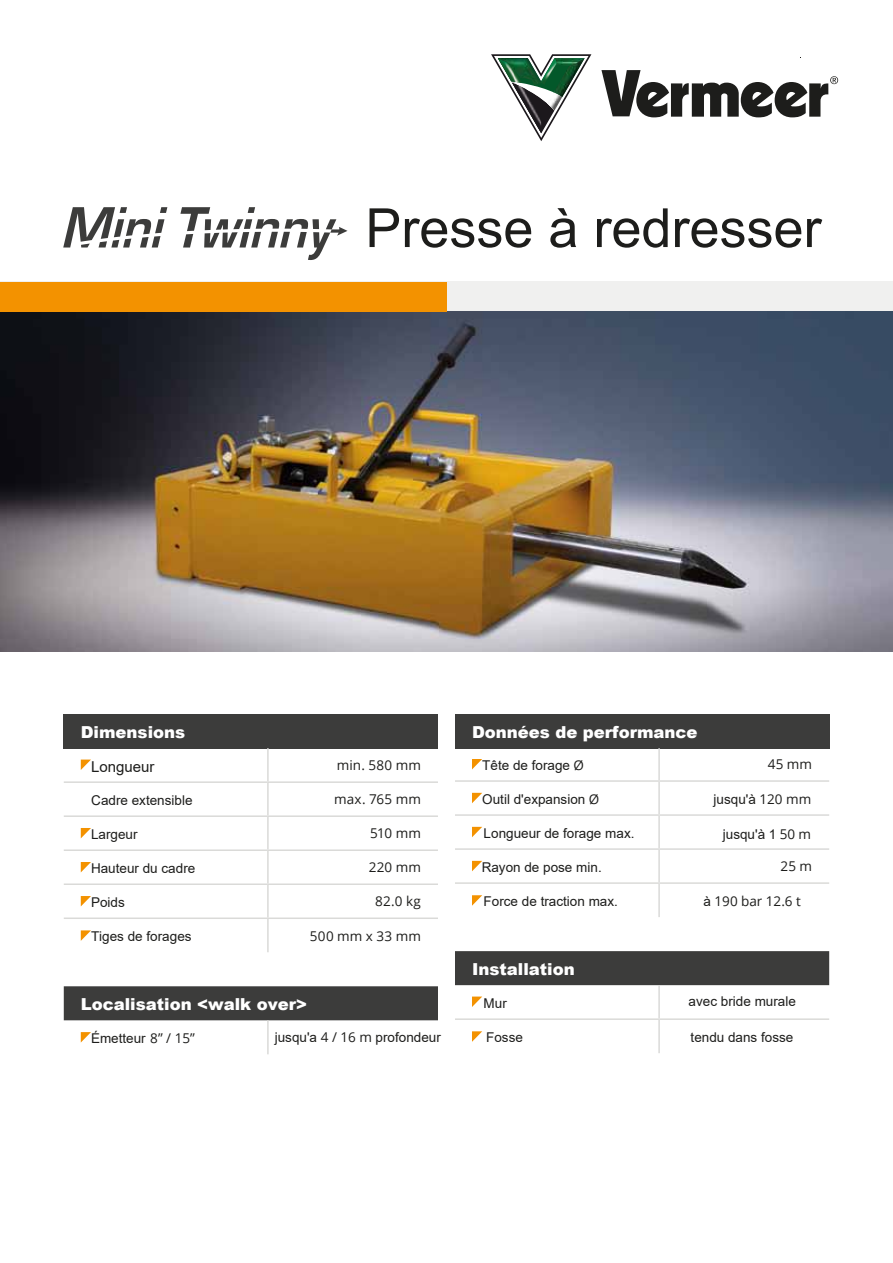
<style>
.page{position:relative;width:893px;height:1263px;background:#fff}
.page>*{position:absolute;margin:0;border:0;box-sizing:border-box;transform-origin:0 0}
.t1{font:54px "Arial";color:#1d1d1b}
.t2{font:900 16.5px "Arial";color:#fff}
.t3{font:15px "Arial";color:#1d1d1b}
.t4{font:13.5px "Arial";color:#1d1d1b}
.t5{font:13.5px "Open Sans";letter-spacing:.01em;color:#1d1d1b}
.s1{font-family:"Open Sans"}
.s2{font-family:"Arial"}
</style>
<div class="page">
<img style="left:0;top:312px;width:893px;height:340px">
<div style="left:0;top:282px;width:893px;height:29px;background:#f0f0ef"></div>
<div style="left:0;top:282px;width:446px;height:30px;background:#f39200"></div>
<div style="left:64px;top:714px;width:374px;height:34px;background:#3c3c3b"></div>
<div style="left:64px;top:986px;width:374px;height:34px;background:#3c3c3b"></div>
<hr style="left:268px;top:781px;width:170px;height:2px;background:#dadad8">
<hr style="left:268px;top:815px;width:170px;height:2px;background:#dadad8">
<hr style="left:268px;top:849px;width:170px;height:2px;background:#dadad8">
<hr style="left:268px;top:883px;width:170px;height:2px;background:#dadad8">
<hr style="left:267px;top:748px;width:2px;height:33px;background:#dadad8">
<hr style="left:64px;top:781px;width:204px;height:2px;background:#dadad8">
<hr style="left:267px;top:783px;width:2px;height:32px;background:#dadad8">
<hr style="left:64px;top:815px;width:204px;height:2px;background:#dadad8">
<hr style="left:267px;top:817px;width:2px;height:32px;background:#dadad8">
<hr style="left:64px;top:849px;width:204px;height:2px;background:#dadad8">
<hr style="left:267px;top:851px;width:2px;height:32px;background:#dadad8">
<hr style="left:64px;top:883px;width:204px;height:2px;background:#dadad8">
<hr style="left:267px;top:885px;width:2px;height:32px;background:#dadad8">
<hr style="left:64px;top:917px;width:204px;height:2px;background:#dadad8">
<hr style="left:267px;top:919px;width:2px;height:33px;background:#dadad8">
<hr style="left:267px;top:1020px;width:2px;height:34px;background:#dadad8">
<hr style="left:268px;top:917px;width:170px;height:2px;background:#dadad8">
<svg style="left:81px;top:759px;width:10px;height:11px"></svg>
<svg style="left:81px;top:828px;width:10px;height:10px"></svg>
<svg style="left:81px;top:862px;width:10px;height:10px"></svg>
<svg style="left:81px;top:896px;width:10px;height:10px"></svg>
<svg style="left:81px;top:930px;width:10px;height:11px"></svg>
<svg style="left:81px;top:1032px;width:10px;height:10px"></svg>
<div style="left:455px;top:714px;width:374px;height:34px;background:#3c3c3b"></div>
<div style="left:455px;top:951px;width:374px;height:34px;background:#3c3c3b"></div>
<hr style="left:659px;top:780px;width:170px;height:2px;background:#dadad8">
<hr style="left:659px;top:814px;width:170px;height:2px;background:#dadad8">
<hr style="left:659px;top:848px;width:170px;height:2px;background:#dadad8">
<hr style="left:658px;top:748px;width:2px;height:32px;background:#dadad8">
<hr style="left:455px;top:780px;width:204px;height:2px;background:#dadad8">
<hr style="left:658px;top:782px;width:2px;height:32px;background:#dadad8">
<hr style="left:455px;top:814px;width:204px;height:2px;background:#dadad8">
<hr style="left:658px;top:816px;width:2px;height:32px;background:#dadad8">
<hr style="left:455px;top:848px;width:204px;height:2px;background:#dadad8">
<hr style="left:658px;top:850px;width:2px;height:32px;background:#dadad8">
<hr style="left:455px;top:882px;width:204px;height:2px;background:#dadad8">
<hr style="left:658px;top:884px;width:2px;height:33px;background:#dadad8">
<hr style="left:658px;top:1020px;width:2px;height:33px;background:#dadad8">
<hr style="left:659px;top:882px;width:170px;height:2px;background:#dadad8">
<hr style="left:658px;top:985px;width:2px;height:33px;background:#dadad8">
<hr style="left:455px;top:1018px;width:204px;height:2px;background:#dadad8">
<hr style="left:659px;top:1018px;width:170px;height:2px;background:#dadad8">
<svg style="left:472px;top:759px;width:10px;height:10px"></svg>
<svg style="left:472px;top:793px;width:10px;height:10px"></svg>
<svg style="left:472px;top:827px;width:10px;height:10px"></svg>
<svg style="left:472px;top:861px;width:10px;height:10px"></svg>
<svg style="left:472px;top:895px;width:10px;height:11px"></svg>
<svg style="left:472px;top:996px;width:10px;height:11px"></svg>
<svg style="left:472px;top:1031px;width:10px;height:11px"></svg>
<svg style="left:63px;top:207px;width:104px;height:40px"></svg>
<svg style="left:180px;top:207px;width:167px;height:53px"></svg>
<svg style="left:601px;top:70px;width:237px;height:47px"></svg>
<svg style="left:491px;top:54px;width:100px;height:87px"></svg>
<img style="left:554px;top:66px;width:31px;height:31px">
<img style="left:512px;top:84px;width:29px;height:49px">
<img style="left:557px;top:58px;width:28px;height:8px">
<img style="left:523px;top:58px;width:34px;height:28px">
<img style="left:547px;top:93px;width:15px;height:18px">
<img style="left:498px;top:58px;width:41px;height:26px">
<h1 class="t1" style="left:365px;top:191px;width:458px">Presse à redresser</h1>
<p class="t2" style="left:81px;top:720px;width:106px">Dimensions</p>
<p class="t3" style="left:91px;top:756px;width:65px">Longueur</p>
<p class="t5" style="left:337px;top:756px;width:86px">min. 580 mm</p>
<p class="t4" style="left:91px;top:791px;width:103px">Cadre extensible</p>
<p class="t5" style="left:334px;top:790px;width:88px">max. 765 mm</p>
<p class="t4" style="left:91px;top:825px;width:48px">Largeur</p>
<p class="t5" style="left:370px;top:824px;width:52px">510 mm</p>
<p class="t4" style="left:91px;top:859px;width:106px">Hauteur du cadre</p>
<p class="t5" style="left:369px;top:858px;width:54px">220 mm</p>
<p class="t4" style="left:91px;top:893px;width:35px">Poids</p>
<p class="t5" style="left:375px;top:892px;width:47px">82.0 kg</p>
<p class="t4" style="left:91px;top:927px;width:102px">Tiges de forages</p>
<p class="t5" style="left:310px;top:927px;width:113px">500 mm x 33 mm</p>
<p class="t2" style="left:81px;top:992px;width:228px">Localisation &lt;walk over&gt;</p>
<p class="t4" style="left:91px;top:1029px;width:105px">Émetteur <span class="s1">8” / 15”</span></p>
<p class="t4" style="left:275px;top:1028px;width:168px">jusqu'a <span class="s1">4 / 16 m</span> profondeur</p>
<p class="t2" style="left:472px;top:720px;width:227px">Données de performance</p>
<p class="t4" style="left:482px;top:756px;width:103px">Tête de forage <span class="s1">Ø</span></p>
<p class="t5" style="left:768px;top:755px;width:46px">45 mm</p>
<p class="t4" style="left:482px;top:789px;width:119px">Outil d'expansion <span class="s1">Ø</span></p>
<p class="t4" style="left:714px;top:789px;width:99px">jusqu'à <span class="s1">120 mm</span></p>
<p class="t4" style="left:484px;top:823px;width:152px">Longueur de forage max.</p>
<p class="t4" style="left:723px;top:824px;width:90px">jusqu'à 1 <span class="s1">50 m</span></p>
<p class="t4" style="left:482px;top:858px;width:122px">Rayon de pose min.</p>
<p class="t5" style="left:780px;top:857px;width:33px">25 m</p>
<p class="t4" style="left:484px;top:892px;width:136px">Force de traction max.</p>
<p class="t5" style="left:704px;top:892px;width:99px"><span class="s2">à</span> 190 bar 12.6 t</p>
<p class="t2" style="left:472px;top:957px;width:104px">Installation</p>
<p class="t4" style="left:484px;top:994px;width:25px">Mur</p>
<p class="t4" style="left:486px;top:1028px;width:38px">Fosse</p>
<p class="t4" style="left:691px;top:1028px;width:104px">tendu dans fosse</p>
<p class="t4" style="left:689px;top:992px;width:109px">avec bride murale</p>
</div>
